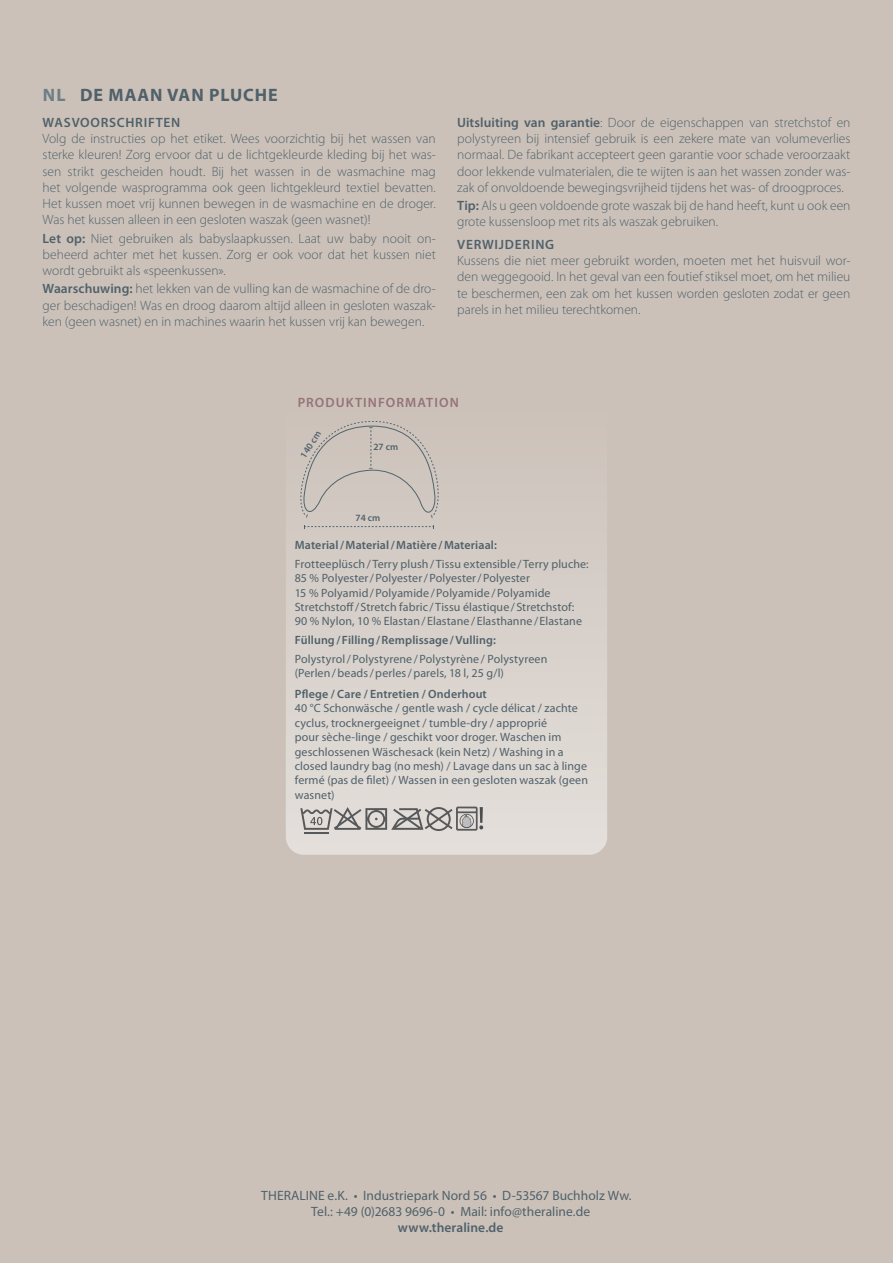
<style>
.page{position:relative;width:893px;height:1263px;background:#cbc1b9}
.page>*{position:absolute;margin:0;border:0;box-sizing:border-box;transform-origin:0 0}
.GA_Head_SPRACHEN{font:700 18px "Myriad Pro";letter-spacing:.05em;color:#50616a}
.GA_Fließtext{font:300 13.5px/16.2px "Myriad Pro";color:#50616a;text-align:justify}
.p_kleingedrucktes{font:13.5px "Myriad Pro";letter-spacing:.005em;color:#50616a}
.GA_FließHEAD{font:600 13.5px "Myriad Pro";letter-spacing:.055em;color:#50616a}
.t1{font:600 13.5px "Myriad Pro";letter-spacing:.08em;color:#96727a}
.p_kleingedrucktes-2{font:600 13.5px "Myriad Pro";letter-spacing:.005em;color:#50616a}
.GA_p{font:12px/14.4px "Myriad Pro";letter-spacing:.01em;color:#50616a}
.Material_Fließ{font:12px/14.4px "Myriad Pro";letter-spacing:.005em;color:#50616a}
.Material_Fließ-2{font:600 12px "Myriad Pro";letter-spacing:.01em;color:#50616a}
.GA_p-2{font:600 12px "Myriad Pro";letter-spacing:.01em;color:#50616a}
.t2{font:600 9.6px "Myriad Pro";color:#51636c}
.s1{color:#6d7e87}
.s2{font-weight:600}
</style>
<div class="page">
<div style="left:286px;top:395px;width:321px;height:460px;background:linear-gradient(to bottom,#cbc1b9,#e4dfdb);border-radius:18px"></div>
<svg style="left:298px;top:421px;width:140px;height:107px"></svg>
<svg style="left:300px;top:806px;width:183px;height:27px;background:#b5b2b0"></svg>
<p class="GA_Head_SPRACHEN" style="left:43px;top:83px;width:237px"><span class="s1">NL</span> DE MAAN VAN PLUCHE</p>
<p class="GA_FließHEAD" style="left:43px;top:114px;width:139px">WASVOORSCHRIFTEN</p>
<p class="GA_Fließtext" style="left:43px;top:131px;width:395px">Volg de instructies op het etiket. Wees voorzichtig bij het wassen van sterke kleuren! Zorg ervoor dat u de lichtgekleurde kleding bij het was&shy;sen strikt gescheiden houdt. Bij het wassen in de wasmachine mag het volgende wasprogramma ook geen lichtgekleurd textiel bevatten.<br>Het kussen moet vrij kunnen bewegen in de wasmachine en de droger.<br>Was het kussen alleen in een gesloten waszak (geen wasnet)!</p>
<p class="GA_Fließtext" style="left:43px;top:230px;width:395px"><span class="s2">Let op:</span> Niet gebruiken als babyslaapkussen. Laat uw baby nooit on&shy;beheerd achter met het kussen. Zorg er ook voor dat het kussen niet wordt gebruikt als «speenkussen».</p>
<p class="GA_Fließtext" style="left:43px;top:281px;width:395px"><span class="s2">Waarschuwing:</span> het lekken van de vulling kan de wasmachine of de dro&shy;ger beschadigen! Was en droog daarom altijd alleen in gesloten waszak&shy;ken (geen wasnet) en in machines waarin het kussen vrij kan bewegen.</p>
<p class="GA_Fließtext" style="left:457px;top:114px;width:395px"><span class="s2">Uitsluiting van garantie</span>: Door de eigenschappen van stretchstof en polystyreen bij intensief gebruik is een zekere mate van volumeverlies normaal. De fabrikant accepteert geen garantie voor schade veroorzaakt door lekkende vulmaterialen, die te wijten is aan het wassen zonder was&shy;zak of onvoldoende bewegingsvrijheid tijdens het was- of droogproces.</p>
<p class="GA_Fließtext" style="left:457px;top:197px;width:395px"><span class="s2">Tip:</span> Als u geen voldoende grote waszak bij de hand heeft, kunt u ook een grote kussensloop met rits als waszak gebruiken.</p>
<p class="GA_FließHEAD" style="left:457px;top:236px;width:98px">VERWIJDERING</p>
<p class="GA_Fließtext" style="left:457px;top:252px;width:395px">Kussens die niet meer gebruikt worden, moeten met het huisvuil wor&shy;den weggegooid. In het geval van een foutief stiksel moet, om het milieu te beschermen, een zak om het kussen worden gesloten zodat er geen parels in het milieu terechtkomen.</p>
<p class="t1" style="left:298px;top:393px;width:163px">PRODUKTINFORMATION</p>
<p class="t2" style="left:373px;top:440px;width:26px">27 cm</p>
<p class="t2" style="left:297px;top:453px;width:31px;rotate:-57deg">140 cm</p>
<p class="t2" style="left:356px;top:512px;width:26px">74 cm</p>
<p class="Material_Fließ-2" style="left:295px;top:537px;width:204px">Material/Material/Matière/Materiaal:</p>
<p class="Material_Fließ" style="left:295px;top:556px;width:295px">Frotteeplüsch/ Terry plush/ Tissu extensible/ Terry pluche:<br>85 % Polyester/Polyester/Polyester/Polyester<br>15 % Polyamid/Polyamide/Polyamide/Polyamide Stretchstoff/ Stretch fabric / Tissu élastique/ Stretchstof:<br>90 % Nylon, 10 % Elastan/ Elastane/ Elasthanne/ Elastane</p>
<p class="GA_p-2" style="left:295px;top:632px;width:203px">Füllung/Filling/Remplissage/Vulling:</p>
<p class="GA_p" style="left:295px;top:651px;width:254px">Polystyrol/Polystyrene/Polystyrène / Polystyreen (Perlen/beads/perles/parels, 18 l, 25 g/l)</p>
<p class="GA_p" style="left:295px;top:687px;width:295px"><span class="s2">Pflege / Care / Entretien / Onderhout<br></span>40 °C Schonwäsche / gentle wash / cycle délicat / zachte cyclus, trocknergeeignet / tumble-dry / approprié<br>pour sèche-linge / geschikt voor droger. Waschen im geschlossenen Wäschesack (kein Netz) / Washing in a closed laundry bag (no mesh) / Lavage dans un sac à linge fermé (pas de filet) / Wassen in een gesloten waszak (geen wasnet)</p>
<p class="p_kleingedrucktes" style="left:261px;top:1187px;width:372px">THERALINE e.K. • Industriepark Nord 56 • D-53567 Buchholz Ww.</p>
<p class="p_kleingedrucktes" style="left:311px;top:1203px;width:281px">Tel.: +49 (0)2683 9696-0 • Mail: info@theraline.de</p>
<p class="p_kleingedrucktes-2" style="left:398px;top:1219px;width:107px">www.theraline.de</p>
</div>
